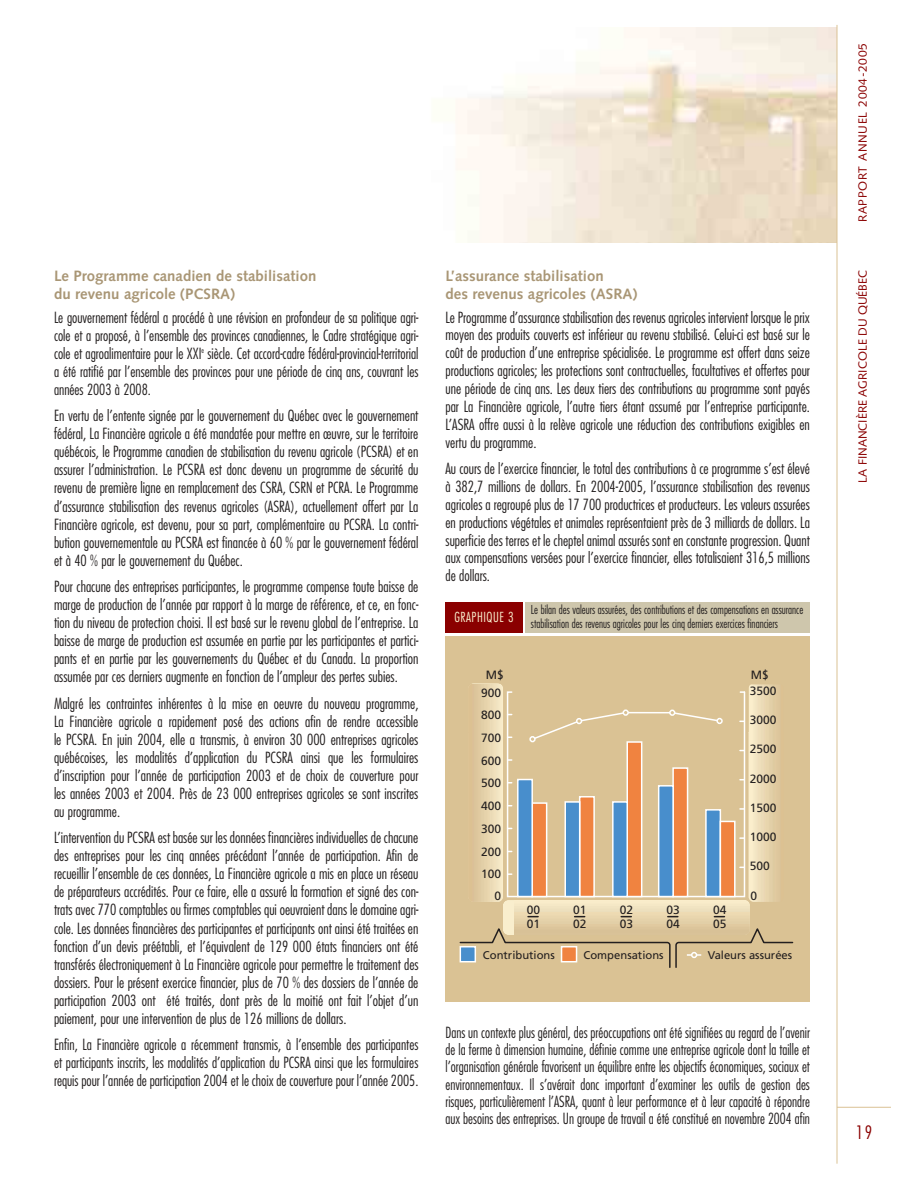
<style>
.page{position:relative;width:918px;height:1188px;background:#fff}
.page>*{position:absolute;margin:0;border:0;box-sizing:border-box;transform-origin:0 0}
.t1{font:300 condensed 18px "Futura";color:#8a0000}
.t2{font:300 condensed 15px/18.1px "Futura";color:#231f1f;text-align:justify}
.t3{font:300 condensed 15px/17.2px "Futura";color:#231f1f;text-align:justify;scale:.95 1}
.t4{font:700 15px/18px "Syntax";color:#a99675}
.t5{font:300 condensed 13.5px "Futura";letter-spacing:.04em;color:#f9eecd}
.t6{font:300 condensed 12px/13.5px "Futura";color:#231f1f;scale:.95 1}
.t7{font:12px/22.6px "Frutiger";color:#231f1f}
.t8{font:12px "Syntax";color:#8a0000}
.t9{font:12px "Syntax";letter-spacing:.055em;color:#8a0000}
.t10{font:11.25px "Frutiger";color:#231f1f}
</style>
<div class="page">
<img style="left:455px;top:27px;width:382px;height:216px">
<hr style="left:837px;top:1107px;width:54px;height:1px;background:#dac294">
<hr style="left:837px;top:25px;width:1px;height:1139px;background:#dac294">
<div style="left:525px;top:602px;width:285px;height:31px;background:#cec6ac"></div>
<div style="left:446px;top:602px;width:77px;height:31px;background:#8a0000"></div>
<div style="left:446px;top:636px;width:364px;height:365px;background:#dac294"></div>
<div style="left:503px;top:900px;width:247px;height:35px;background:#f9eecd;border-radius:5px"></div>
<img style="left:514px;top:900px;width:236px;height:25px">
<img style="left:477px;top:684px;width:26px;height:218px">
<img style="left:749px;top:684px;width:27px;height:218px">
<svg style="left:506px;top:691px;width:240px;height:207px"></svg>
<div style="left:529px;top:736px;width:7px;height:6px;border:1px solid #fff;border-radius:50%"></div>
<svg style="left:459px;top:925px;width:335px;height:43px"></svg>
<div style="left:623px;top:709px;width:6px;height:7px;border:1px solid #fff;border-radius:50%"></div>
<svg style="left:530px;top:710px;width:192px;height:32px"></svg>
<div style="left:716px;top:718px;width:7px;height:6px;border:1px solid #fff;border-radius:50%"></div>
<div style="left:532px;top:803px;width:15px;height:94px;background:#f08340"></div>
<div style="left:531px;top:802px;width:16px;height:95px;border:2px solid #fff"></div>
<div style="left:627px;top:742px;width:15px;height:155px;background:#f08340"></div>
<div style="left:626px;top:741px;width:16px;height:156px;border:2px solid #fff"></div>
<div style="left:580px;top:797px;width:14px;height:100px;background:#f08340"></div>
<div style="left:579px;top:796px;width:16px;height:101px;border:2px solid #fff"></div>
<div style="left:673px;top:768px;width:15px;height:129px;background:#f08340"></div>
<div style="left:672px;top:767px;width:16px;height:130px;border:2px solid #fff"></div>
<div style="left:518px;top:780px;width:14px;height:117px;background:#488ecc"></div>
<div style="left:517px;top:779px;width:16px;height:118px;border:2px solid #fff"></div>
<div style="left:565px;top:802px;width:15px;height:95px;background:#488ecc"></div>
<div style="left:564px;top:801px;width:16px;height:96px;border:2px solid #fff"></div>
<div style="left:613px;top:802px;width:14px;height:95px;background:#488ecc"></div>
<div style="left:612px;top:801px;width:16px;height:96px;border:2px solid #fff"></div>
<div style="left:659px;top:786px;width:14px;height:111px;background:#488ecc"></div>
<div style="left:658px;top:785px;width:16px;height:112px;border:2px solid #fff"></div>
<div style="left:706px;top:810px;width:14px;height:87px;background:#488ecc"></div>
<div style="left:705px;top:809px;width:16px;height:88px;border:2px solid #fff"></div>
<div style="left:720px;top:821px;width:15px;height:76px;background:#f08340"></div>
<div style="left:720px;top:821px;width:16px;height:76px;border:2px solid #fff"></div>
<div style="left:460px;top:947px;width:15px;height:15px;background:#488ecc"></div>
<div style="left:460px;top:946px;width:16px;height:16px;border:2px solid #fff"></div>
<div style="left:562px;top:947px;width:15px;height:15px;background:#f08340"></div>
<div style="left:561px;top:946px;width:16px;height:16px;border:2px solid #fff"></div>
<p class="t4" style="left:54px;top:268px;width:264px">Le Programme canadien de stabilisation du revenu agricole (PCSRA)</p>
<p class="t2" style="left:54px;top:309px;width:366px">Le gouvernement fédéral a procédé à une révision en profondeur de sa politique agri&shy;cole et a proposé, à l’ensemble des provinces canadiennes, le Cadre stratégique agri&shy;cole et agroalimentaire pour le XXI<sup>e</sup> siècle. Cet accord-cadre fédéral-provincial-territorial a été ratifié par l’ensemble des provinces pour une période de cinq ans, couvrant les années 2003 à 2008.</p>
<p class="t2" style="left:54px;top:408px;width:366px">En vertu de l’entente signée par le gouvernement du Québec avec le gouvernement fédéral, La Financière agricole a été mandatée pour mettre en œuvre, sur le territoire québécois, le Programme canadien de stabilisation du revenu agricole (PCSRA) et en assurer l’administration. Le PCSRA est donc devenu un programme de sécurité du revenu de première ligne en remplacement des CSRA, CSRN et PCRA. Le Programme d’assurance stabilisation des revenus agricoles (ASRA), actuellement offert par La Financière agricole, est devenu, pour sa part, complémentaire au PCSRA. La contri&shy;bution gouvernementale au PCSRA est financée à 60 % par le gouvernement fédéral et à 40 % par le gouvernement du Québec.</p>
<p class="t2" style="left:54px;top:578px;width:366px">Pour chacune des entreprises participantes, le programme compense toute baisse de marge de production de l’année par rapport à la marge de référence, et ce, en fonc&shy;tion du niveau de protection choisi. Il est basé sur le revenu global de l’entreprise. La baisse de marge de production est assumée en partie par les participantes et partici&shy;pants et en partie par les gouvernements du Québec et du Canada. La proportion assumée par ces derniers augmente en fonction de l’ampleur des pertes subies.</p>
<p class="t2" style="left:54px;top:695px;width:366px">Malgré les contraintes inhérentes à la mise en oeuvre du nouveau programme, La Financière agricole a rapidement posé des actions afin de rendre accessible le PCSRA. En juin 2004, elle a transmis, à environ 30 000 entreprises agricoles québécoises, les modalités d’application du PCSRA ainsi que les formulaires d’inscription pour l’année de participation 2003 et de choix de couverture pour les années 2003 et 2004. Près de 23 000 entreprises agricoles se sont inscrites au programme.</p>
<p class="t2" style="left:54px;top:830px;width:366px">L’intervention du PCSRA est basée sur les données financières individuelles de chacune des entreprises pour les cinq années précédant l’année de participation. Afin de recueillir l’ensemble de ces données, La Financière agricole a mis en place un réseau de préparateurs accrédités. Pour ce faire, elle a assuré la formation et signé des con&shy;trats avec 770 comptables ou firmes comptables qui oeuvraient dans le domaine agri&shy;cole. Les données financières des participantes et participants ont ainsi été traitées en fonction d’un devis préétabli, et l’équivalent de 129 000 états financiers ont été transférés électroniquement à La Financière agricole pour permettre le traitement des dossiers. Pour le présent exercice financier, plus de 70 % des dossiers de l’année de participation 2003 ont été traités, dont près de la moitié ont fait l’objet d’un paiement, pour une intervention de plus de 126 millions de dollars.</p>
<p class="t2" style="left:54px;top:1037px;width:366px">Enfin, La Financière agricole a récemment transmis, à l’ensemble des participantes et participants inscrits, les modalités d’application du PCSRA ainsi que les formulaires requis pour l’année de participation 2004 et le choix de couverture pour l’année 2005.</p>
<p class="t4" style="left:446px;top:268px;width:194px">L’assurance stabilisation<br>des revenus agricoles (ASRA)</p>
<p class="t2" style="left:446px;top:309px;width:366px">Le Programme d’assurance stabilisation des revenus agricoles intervient lorsque le prix moyen des produits couverts est inférieur au revenu stabilisé. Celui-ci est basé sur le coût de production d’une entreprise spécialisée. Le programme est offert dans seize productions agricoles; les protections sont contractuelles, facultatives et offertes pour une période de cinq ans. Les deux tiers des contributions au programme sont payés par La Financière agricole, l’autre tiers étant assumé par l’entreprise participante.<br>L’ASRA offre aussi à la relève agricole une réduction des contributions exigibles en vertu du programme.</p>
<p class="t2" style="left:446px;top:460px;width:366px">Au cours de l’exercice financier, le total des contributions à ce programme s’est élevé à 382,7 millions de dollars. En 2004-2005, l’assurance stabilisation des revenus agricoles a regroupé plus de 17 700 productrices et producteurs. Les valeurs assurées en productions végétales et animales représentaient près de 3 milliards de dollars. La superficie des terres et le cheptel animal assurés sont en constante progression. Quant aux compensations versées pour l’exercice financier, elles totalisaient 316,5 millions de dollars.</p>
<p class="t5" style="left:454px;top:612px;width:61px">GRAPHIQUE 3</p>
<p class="t6" style="left:531px;top:604px;width:288px">Le bilan des valeurs assurées, des contributions et des compensations en assurance stabilisation des revenus agricoles pour les cinq derniers exercices financiers</p>
<p class="t7" style="left:486px;top:665px;width:19px">M$</p>
<p class="t7" style="left:751px;top:664px;width:19px">M$</p>
<p class="t7" style="left:481px;top:682px;width:22px">900</p>
<p class="t7" style="left:481px;top:705px;width:22px">800</p>
<p class="t7" style="left:481px;top:727px;width:22px">700</p>
<p class="t7" style="left:481px;top:750px;width:22px;text-align:justify">600<br>500<br>400<br>300<br>200<br>100</p>
<p class="t7" style="left:494px;top:886px;width:8px">0</p>
<p class="t7" style="left:750px;top:681px;width:28px">3500</p>
<p class="t7" style="left:750px;top:710px;width:28px">3000</p>
<p class="t7" style="left:750px;top:739px;width:28px">2500</p>
<p class="t7" style="left:750px;top:768px;width:28px">2000</p>
<p class="t7" style="left:750px;top:797px;width:28px">1500</p>
<p class="t7" style="left:750px;top:827px;width:28px">1000</p>
<p class="t7" style="left:750px;top:856px;width:22px">500</p>
<p class="t7" style="left:751px;top:885px;width:8px">0</p>
<p class="t7" style="left:527px;top:903px;width:15px;line-height:14.5px">00<br>01</p>
<p class="t7" style="left:573px;top:903px;width:15px;line-height:14.5px">01<br>02</p>
<p class="t7" style="left:620px;top:903px;width:15px;line-height:14.5px">02<br>03</p>
<p class="t10" style="left:483px;top:951px;width:73px">Contributions</p>
<p class="t10" style="left:584px;top:951px;width:82px">Compensations</p>
<p class="t10" style="left:708px;top:951px;width:86px">Valeurs assurées</p>
<p class="t7" style="left:666px;top:903px;width:15px;line-height:14.5px">03<br>04</p>
<p class="t7" style="left:713px;top:903px;width:15px;line-height:14.5px">04<br>05</p>
<p class="t3" style="left:446px;top:1025px;width:385px">Dans un contexte plus général, des préoccupations ont été signifiées au regard de l’avenir de la ferme à dimension humaine, définie comme une entreprise agricole dont la taille et l’organisation générale favorisent un équilibre entre les objectifs économiques, sociaux et environnementaux. Il s’avérait donc important d’examiner les outils de gestion des risques, particulièrement l’ASRA, quant à leur performance et à leur capacité à répondre aux besoins des entreprises. Un groupe de travail a été constitué en novembre 2004 afin</p>
<p class="t9" style="left:858px;top:222px;width:181px;rotate:-90deg">RAPPORT ANNUEL 2004-2005</p>
<p class="t8" style="left:858px;top:483px;width:214px;rotate:-90deg">LA FINANCIÈRE AGRICOLE DU QUÉBEC</p>
<p class="t1" style="left:856px;top:1125px;width:18px">19</p>
</div>
